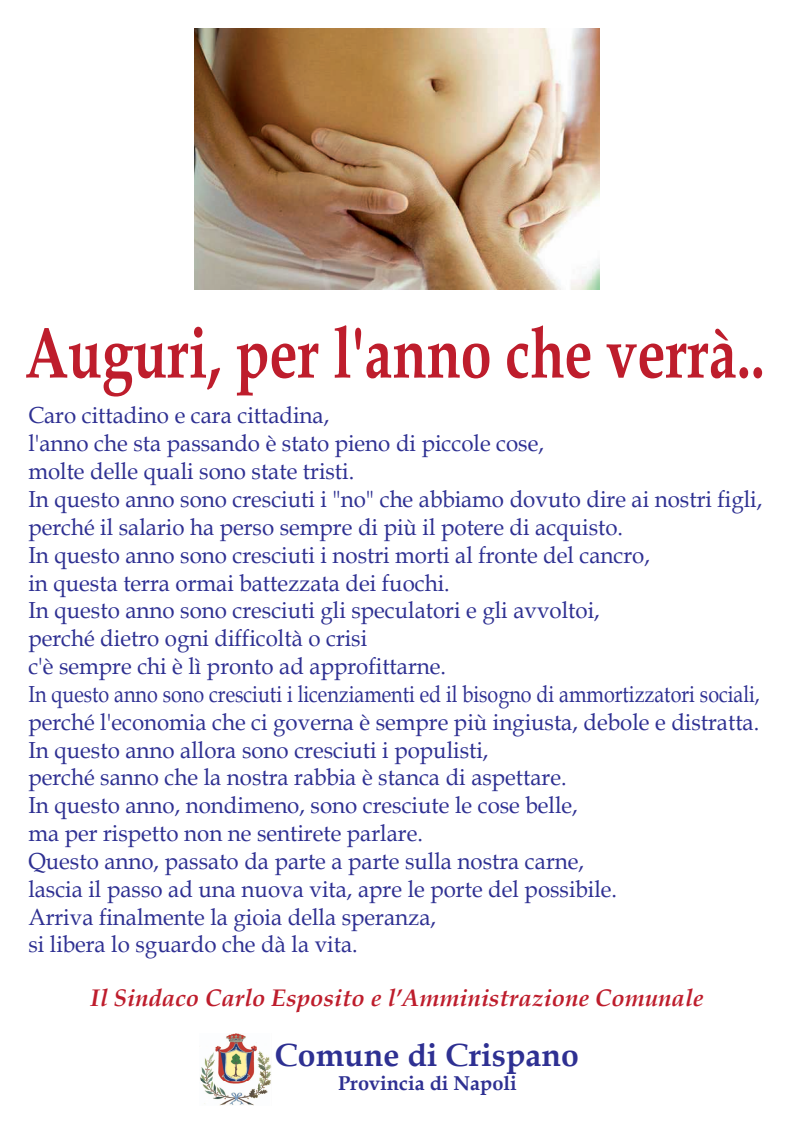
<style>
.page{position:relative;width:794px;height:1134px;background:#fff}
.page>*{position:absolute;margin:0;border:0;box-sizing:border-box;transform-origin:0 0}
.t1{font:700 32px "Book Antiqua";color:#2e3092}
.t2{font:italic 700 24px "Book Antiqua";color:#be1d2c}
.t3{font:23.2px/27.8px "Book Antiqua";color:#2e3092;scale:.96 1}
.t4{font:700 20px "Book Antiqua";color:#2e3092}
</style>
<div class="page">
<img style="left:195px;top:28px;width:404px;height:261px">
<svg style="left:26px;top:327px;width:194px;height:69px"></svg>
<svg style="left:237px;top:343px;width:81px;height:53px"></svg>
<svg style="left:335px;top:325px;width:154px;height:53px"></svg>
<svg style="left:507px;top:325px;width:83px;height:53px"></svg>
<svg style="left:606px;top:329px;width:156px;height:49px"></svg>
<img style="left:200px;top:1033px;width:72px;height:73px">
<p class="t3" style="left:28px;top:401px;width:766px">Caro cittadino e cara cittadina,<br>l'anno che sta passando è stato pieno di piccole cose,<br>molte delle quali sono state tristi.<br>In questo anno sono cresciuti i "no" che abbiamo dovuto dire ai nostri figli, perché il salario ha perso sempre di più il potere di acquisto.<br>In questo anno sono cresciuti i nostri morti al fronte del cancro,<br>in questa terra ormai battezzata dei fuochi.<br>In questo anno sono cresciuti gli speculatori e gli avvoltoi,<br>perché dietro ogni difficoltà o crisi<br>c'è sempre chi è lì pronto ad approfittarne.<br>In questo anno sono cresciuti i licenziamenti ed il bisogno di ammortizzatori sociali, perché l'economia che ci governa è sempre più ingiusta, debole e distratta.<br>In questo anno allora sono cresciuti i populisti,<br>perché sanno che la nostra rabbia è stanca di aspettare.<br>In questo anno, nondimeno, sono cresciute le cose belle,<br>ma per rispetto non ne sentirete parlare.<br>Questo anno, passato da parte a parte sulla nostra carne,<br>lascia il passo ad una nuova vita, apre le porte del possibile.<br>Arriva finalmente la gioia della speranza,<br>si libera lo sguardo che dà la vita.</p>
<p class="t2" style="left:90px;top:981px;width:614px">Il Sindaco Carlo Esposito e l’Amministrazione Comunale</p>
<h1 class="t1" style="left:275px;top:1033px;width:305px">Comune di Crispano</h1>
<p class="t4" style="left:338px;top:1070px;width:180px">Provincia di Napoli</p>
</div>
